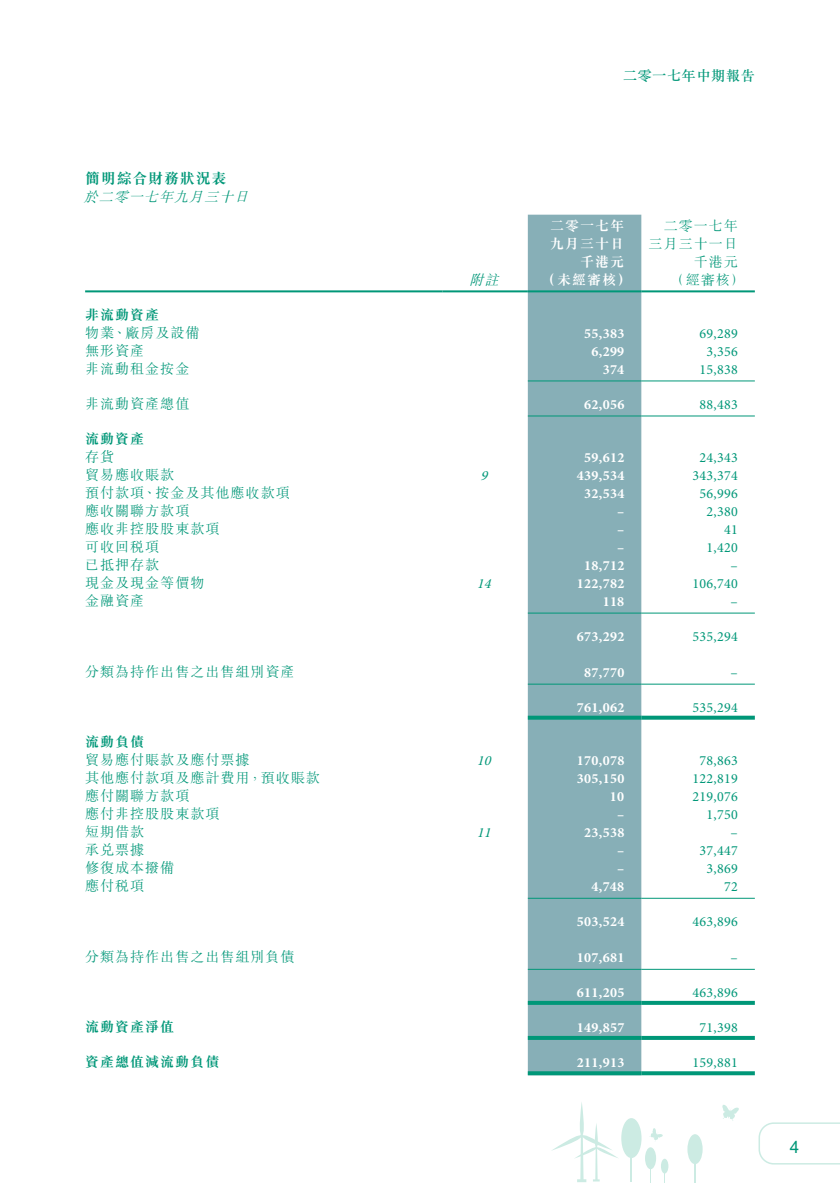
<style>
.page{position:relative;width:840px;height:1191px;background:#fff}
.page>*{position:absolute;margin:0;border:0;box-sizing:border-box;transform-origin:0 0}
.t1{font:700 17px "M Hei HK";color:#009778}
.t2{font:700 15px "M Sung HK";letter-spacing:.05em;color:#009778}
.t3{font:300 14px/18px "M Sung HK";letter-spacing:.075em;color:#009778;text-align:right}
.t4{font:14px "Minion Pro";letter-spacing:.025em;color:#009778}
.t5{font:700 14px "Minion Pro";letter-spacing:.02em;color:#fff}
.t6{font:700 14px "M Sung HK";letter-spacing:.07em;color:#009778}
.t7{font:700 14px/18px "M Sung HK";letter-spacing:.07em;color:#fff}
.t8{font:italic 300 14px "M Sung HK";color:#009778}
.t9{font:500 14px "M Sung HK";letter-spacing:.05em;color:#009778}
.t10{font:italic 14px "Minion Pro";color:#009778}
</style>
<div class="page">
<svg style="left:722px;top:1105px;width:17px;height:16px"></svg>
<svg style="left:694px;top:1164px;width:1px;height:18px"></svg>
<div style="left:687px;top:1134px;width:15px;height:30px;background:#ccebe3;border-radius:50%"></div>
<hr style="left:630px;top:1147px;width:2px;height:35px;background:#ccebe3">
<div style="left:621px;top:1118px;width:20px;height:40px;background:#ccebe3;border-radius:50%"></div>
<div style="left:644px;top:1147px;width:11px;height:22px;background:#ccebe3;border-radius:50%"></div>
<div style="left:660px;top:1158px;width:8px;height:15px;background:#ccebe3;border-radius:50%"></div>
<svg style="left:552px;top:1102px;width:66px;height:80px"></svg>
<svg style="left:649px;top:1128px;width:13px;height:13px"></svg>
<svg style="left:758px;top:1122px;width:81px;height:42px"></svg>
<div style="left:527px;top:215px;width:114px;height:856px;background:#87afb7"></div>
<hr style="left:85px;top:290px;width:357px;height:2px;background:#009778">
<hr style="left:442px;top:290px;width:85px;height:2px;background:#009778">
<hr style="left:527px;top:290px;width:114px;height:2px;background:#009778">
<hr style="left:641px;top:290px;width:113px;height:2px;background:#009778">
<hr style="left:527px;top:380px;width:114px;height:1px;background:#009778">
<hr style="left:641px;top:380px;width:113px;height:1px;background:#009778">
<hr style="left:527px;top:415px;width:114px;height:1px;background:#009778">
<hr style="left:641px;top:415px;width:113px;height:1px;background:#009778">
<hr style="left:527px;top:612px;width:114px;height:1px;background:#009778">
<hr style="left:641px;top:612px;width:113px;height:1px;background:#009778">
<hr style="left:527px;top:683px;width:114px;height:1px;background:#009778">
<hr style="left:641px;top:683px;width:113px;height:1px;background:#009778">
<svg style="left:527px;top:715px;width:114px;height:4px"></svg>
<svg style="left:641px;top:715px;width:113px;height:4px"></svg>
<hr style="left:527px;top:897px;width:114px;height:1px;background:#009778">
<hr style="left:641px;top:897px;width:113px;height:1px;background:#009778">
<hr style="left:527px;top:968px;width:114px;height:1px;background:#009778">
<hr style="left:641px;top:968px;width:113px;height:1px;background:#009778">
<svg style="left:527px;top:1001px;width:114px;height:4px"></svg>
<svg style="left:641px;top:1001px;width:113px;height:4px"></svg>
<hr style="left:527px;top:1036px;width:114px;height:4px;background:#009778">
<svg style="left:641px;top:1036px;width:113px;height:4px"></svg>
<svg style="left:527px;top:1071px;width:114px;height:4px"></svg>
<svg style="left:641px;top:1071px;width:113px;height:4px"></svg>
<p class="t9" style="left:622px;top:66px;width:133px">二零一七年中期報告</p>
<p class="t2" style="left:85px;top:170px;width:143px">簡明綜合財務狀況表</p>
<p class="t8" style="left:84px;top:186px;width:171px">於二零一七年九月三十日</p>
<p class="t7" style="left:550px;top:216px;width:76px">二零一七年九月三十日</p>
<p class="t3" style="left:648px;top:216px;width:91px">二零一七年三月三十一日千港元</p>
<p class="t7" style="left:580px;top:252px;width:46px">千港元</p>
<p class="t8" style="left:469px;top:270px;width:35px">附註</p>
<p class="t7" style="left:541px;top:270px;width:91px">（未經審核）</p>
<p class="t3" style="left:669px;top:270px;width:76px">（經審核(</p>
<p class="t6" style="left:85px;top:308px;width:76px">非流動資產</p>
<p class="t3" style="left:85px;top:323px;width:116px">物業、廠房及設備</p>
<p class="t5" style="left:584px;top:324px;width:42px">55,383</p>
<p class="t4" style="left:699px;top:324px;width:40px">69,289</p>
<p class="t3" style="left:85px;top:341px;width:61px">無形資產</p>
<p class="t5" style="left:591px;top:342px;width:34px">6,299</p>
<p class="t4" style="left:706px;top:342px;width:33px">3,356</p>
<p class="t3" style="left:85px;top:359px;width:106px">非流動租金按金</p>
<p class="t5" style="left:602px;top:360px;width:23px">374</p>
<p class="t4" style="left:699px;top:360px;width:40px">15,838</p>
<p class="t3" style="left:85px;top:394px;width:106px">非流動資產總值</p>
<p class="t6" style="left:85px;top:432px;width:61px">流動資產</p>
<p class="t5" style="left:584px;top:395px;width:42px">62,056</p>
<p class="t4" style="left:699px;top:395px;width:40px">88,483</p>
<p class="t3" style="left:85px;top:447px;width:31px">存貨</p>
<p class="t5" style="left:584px;top:448px;width:42px">59,612</p>
<p class="t4" style="left:699px;top:448px;width:40px">24,343</p>
<p class="t3" style="left:85px;top:465px;width:91px">貿易應收賬款</p>
<p class="t10" style="left:480px;top:466px;width:13px">9</p>
<p class="t5" style="left:576px;top:466px;width:49px">439,534</p>
<p class="t4" style="left:692px;top:466px;width:47px">343,374</p>
<p class="t3" style="left:85px;top:483px;width:206px">預付款項、按金及其他應收款項</p>
<p class="t5" style="left:584px;top:484px;width:42px">32,534</p>
<p class="t4" style="left:699px;top:484px;width:40px">56,996</p>
<p class="t3" style="left:85px;top:501px;width:106px">應收關聯方款項</p>
<p class="t5" style="left:616px;top:502px;width:9px">–</p>
<p class="t4" style="left:706px;top:502px;width:33px">2,380</p>
<p class="t3" style="left:85px;top:519px;width:136px">應收非控股股東款項</p>
<p class="t5" style="left:616px;top:520px;width:9px">–</p>
<p class="t4" style="left:723px;top:520px;width:15px">41</p>
<p class="t3" style="left:85px;top:537px;width:76px">可收回稅項</p>
<p class="t5" style="left:616px;top:538px;width:9px">–</p>
<p class="t4" style="left:706px;top:538px;width:33px">1,420</p>
<p class="t3" style="left:85px;top:555px;width:76px">已抵押存款</p>
<p class="t5" style="left:584px;top:556px;width:42px">18,712</p>
<p class="t4" style="left:730px;top:556px;width:9px">–</p>
<p class="t3" style="left:85px;top:573px;width:121px">現金及現金等價物</p>
<p class="t10" style="left:476px;top:574px;width:20px">14</p>
<p class="t5" style="left:576px;top:574px;width:49px">122,782</p>
<p class="t4" style="left:692px;top:574px;width:47px">106,740</p>
<p class="t3" style="left:85px;top:591px;width:61px">金融資產</p>
<p class="t5" style="left:602px;top:592px;width:23px">118</p>
<p class="t4" style="left:730px;top:592px;width:9px">–</p>
<p class="t5" style="left:576px;top:627px;width:49px">673,292</p>
<p class="t4" style="left:692px;top:627px;width:47px">535,294</p>
<p class="t3" style="left:85px;top:662px;width:211px">分類為持作出售之出售組別資產</p>
<p class="t5" style="left:584px;top:663px;width:42px">87,770</p>
<p class="t4" style="left:730px;top:663px;width:9px">–</p>
<p class="t5" style="left:576px;top:698px;width:49px">761,062</p>
<p class="t4" style="left:692px;top:698px;width:47px">535,294</p>
<p class="t6" style="left:85px;top:735px;width:61px">流動負債</p>
<p class="t3" style="left:85px;top:750px;width:166px">貿易應付賬款及應付票據</p>
<p class="t10" style="left:476px;top:751px;width:20px">10</p>
<p class="t5" style="left:576px;top:751px;width:49px">170,078</p>
<p class="t4" style="left:699px;top:751px;width:40px">78,863</p>
<p class="t3" style="left:85px;top:768px;width:236px">其他應付款項及應計費用，預收賬款</p>
<p class="t5" style="left:576px;top:769px;width:49px">305,150</p>
<p class="t4" style="left:692px;top:769px;width:47px">122,819</p>
<p class="t3" style="left:85px;top:786px;width:106px">應付關聯方款項</p>
<p class="t5" style="left:609px;top:787px;width:16px">10</p>
<p class="t4" style="left:692px;top:787px;width:47px">219,076</p>
<p class="t3" style="left:85px;top:804px;width:136px">應付非控股股東款項</p>
<p class="t5" style="left:616px;top:805px;width:9px">–</p>
<p class="t4" style="left:706px;top:805px;width:33px">1,750</p>
<p class="t3" style="left:85px;top:822px;width:61px">短期借款</p>
<p class="t10" style="left:476px;top:823px;width:20px">11</p>
<p class="t5" style="left:584px;top:823px;width:42px">23,538</p>
<p class="t4" style="left:730px;top:823px;width:9px">–</p>
<p class="t3" style="left:85px;top:840px;width:61px">承兌票據</p>
<p class="t5" style="left:616px;top:841px;width:9px">–</p>
<p class="t4" style="left:699px;top:841px;width:40px">37,447</p>
<p class="t3" style="left:85px;top:858px;width:91px">修復成本撥備</p>
<p class="t5" style="left:616px;top:859px;width:9px">–</p>
<p class="t4" style="left:706px;top:859px;width:33px">3,869</p>
<p class="t3" style="left:85px;top:876px;width:61px">應付稅項</p>
<p class="t5" style="left:591px;top:877px;width:34px">4,748</p>
<p class="t4" style="left:723px;top:877px;width:15px">72</p>
<p class="t5" style="left:576px;top:912px;width:49px">503,524</p>
<p class="t4" style="left:692px;top:912px;width:47px">463,896</p>
<p class="t3" style="left:85px;top:947px;width:211px">分類為持作出售之出售組別負債</p>
<p class="t5" style="left:576px;top:948px;width:49px">107,681</p>
<p class="t4" style="left:730px;top:948px;width:9px">–</p>
<p class="t5" style="left:576px;top:983px;width:49px">611,205</p>
<p class="t4" style="left:692px;top:983px;width:47px">463,896</p>
<p class="t6" style="left:85px;top:1020px;width:91px">流動資產淨值</p>
<p class="t5" style="left:576px;top:1018px;width:49px">149,857</p>
<p class="t4" style="left:699px;top:1018px;width:40px">71,398</p>
<p class="t6" style="left:85px;top:1055px;width:136px">資產總值減流動負債</p>
<p class="t5" style="left:576px;top:1053px;width:49px">211,913</p>
<p class="t4" style="left:692px;top:1053px;width:47px">159,881</p>
<p class="t1" style="left:789px;top:1134px;width:11px">4</p>
</div>
